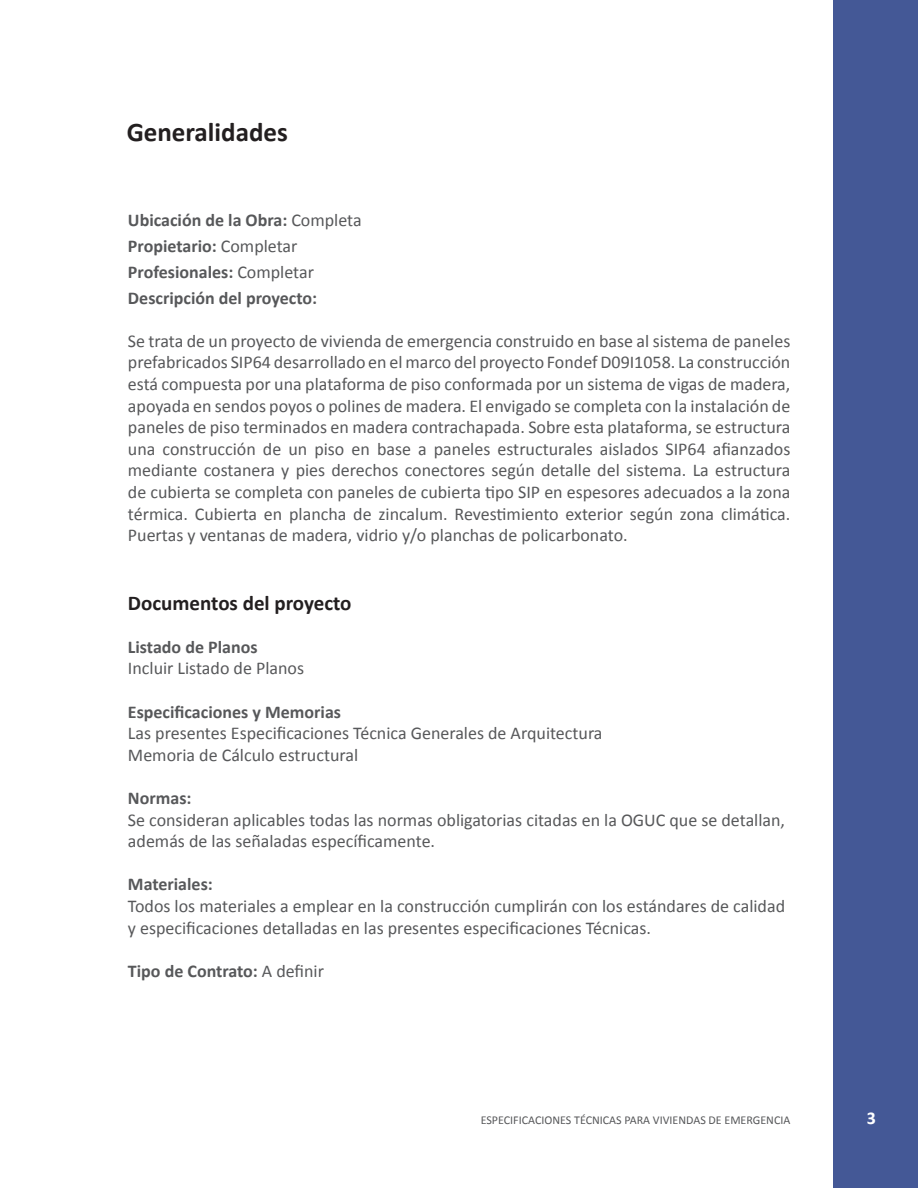
<style>
.page{position:relative;width:918px;height:1188px;background:#fff}
.page>*{position:absolute;margin:0;border:0;box-sizing:border-box;transform-origin:0 0}
.t1{font:700 27px "Calibri";color:#231f20}
.t2{font:700 21px "Calibri";color:#231f20}
.t3{font:18px/21.6px "Calibri";color:#57585a}
.t4{font:700 18px/25.8px "Calibri";color:#57585a}
.t5{font:700 18px "Calibri";color:#fff}
.t6{font:12px "Calibri";color:#57585a}
.s1{font-weight:400}
.s2{font-weight:700}
</style>
<div class="page">
<div style="left:833px;top:0;width:85px;height:1188px;background:#445896"></div>
<p class="t1" style="left:127px;top:115px;width:163px">Generalidades</p>
<p class="t4" style="left:128px;top:207px;width:235px">Ubicación de la Obra: <span class="s1">Completa<br></span>Propietario: <span class="s1">Completar<br></span>Profesionales: <span class="s1">Completar<br></span>Descripción del proyecto:</p>
<p class="t3" style="left:128px;top:330px;width:664px;text-align:justify">Se trata de un proyecto de vivienda de emergencia construido en base al sistema de paneles prefabricados SIP64 desarrollado en el marco del proyecto Fondef D09I1058. La construcción está compuesta por una plataforma de piso conformada por un sistema de vigas de madera, apoyada en sendos poyos o polines de madera. El envigado se completa con la instalación de paneles de piso terminados en madera contrachapada. Sobre esta plataforma, se estructura una construcción de un piso en base a paneles estructurales aislados SIP64 afianzados mediante costanera y pies derechos conectores según detalle del sistema. La estructura de cubierta se completa con paneles de cubierta tipo SIP en espesores adecuados a la zona térmica. Cubierta en plancha de zincalum. Revestimiento exterior según zona climática.<br>Puertas y ventanas de madera, vidrio y/o planchas de policarbonato.</p>
<p class="t2" style="left:128px;top:589px;width:225px">Documentos del proyecto</p>
<p class="t3" style="left:128px;top:636px;width:178px"><span class="s2">Listado de Planos<br></span>Incluir Listado de Planos</p>
<p class="t3" style="left:128px;top:701px;width:476px"><span class="s2">Especificaciones y Memorias<br></span>Las presentes Especificaciones Técnica Generales de Arquitectura<br>Memoria de Cálculo estructural</p>
<p class="t3" style="left:128px;top:787px;width:659px"><span class="s2">Normas:<br></span>Se consideran aplicables todas las normas obligatorias citadas en la OGUC que se detallan, además de las señaladas específicamente.</p>
<p class="t3" style="left:128px;top:874px;width:659px"><span class="s2">Materiales:<br></span>Todos los materiales a emplear en la construcción cumplirán con los estándares de calidad y especificaciones detalladas en las presentes especificaciones Técnicas.</p>
<p class="t4" style="left:128px;top:958px;width:198px">Tipo de Contrato: <span class="s1">A definir</span></p>
<p class="t6" style="left:481px;top:1113px;width:311px">ESPECIFICACIONES TÉCNICAS PARA VIVIENDAS DE EMERGENCIA</p>
<p class="t5" style="left:867px;top:1107px;width:11px">3</p>
</div>
